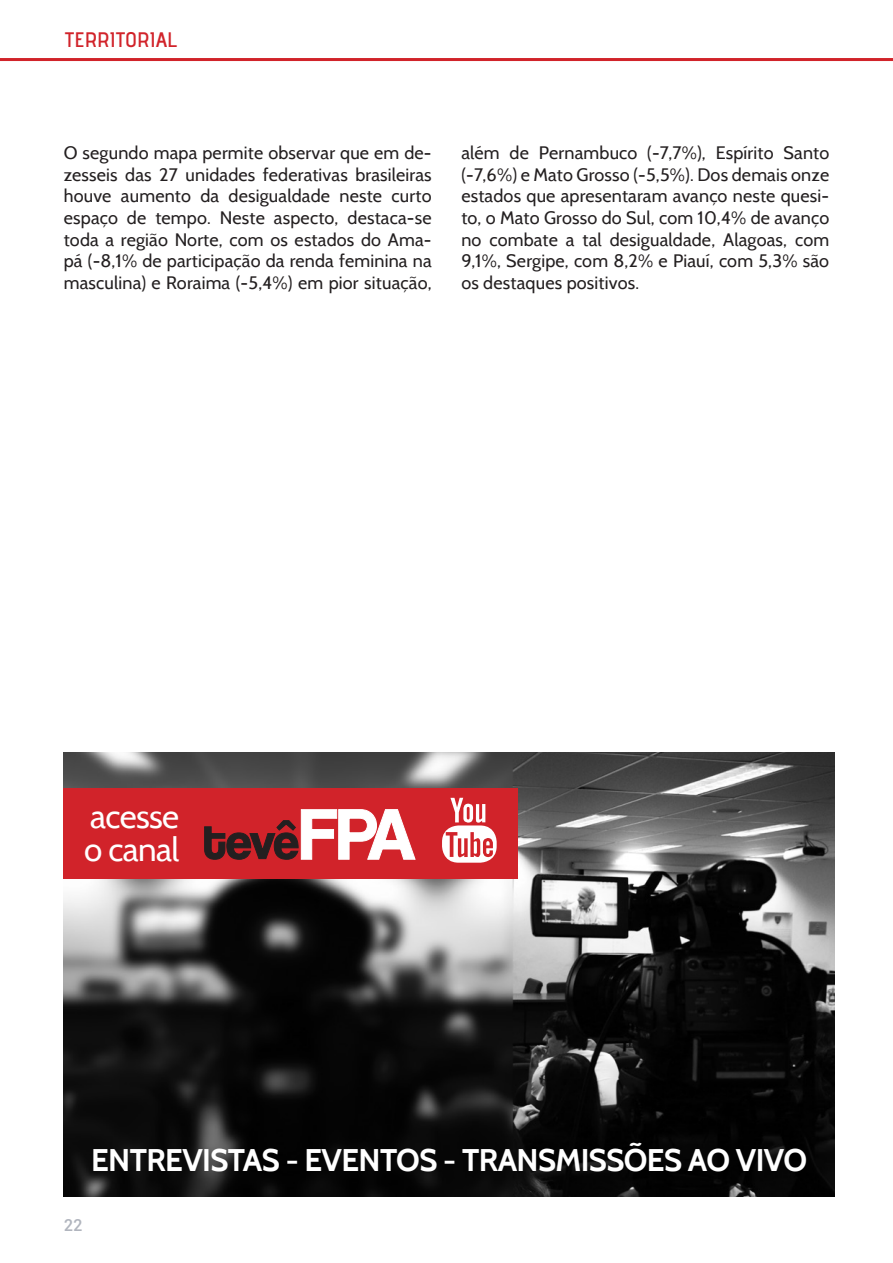
<style>
.page{position:relative;width:893px;height:1263px;background:#fff}
.page>*{position:absolute;margin:0;border:0;box-sizing:border-box;transform-origin:0 0}
.inside_title_bold{font:33.15px/33.2px "Cabin";letter-spacing:-.02em;color:#fff}
.inside_title_bold-2{font:700 31.2px "Cabin";letter-spacing:-.02em;color:#fff}
.Paragraph_Style_blac{font:21px "advent Bd 2";color:#d1232a;scale:1.05 1}
.t1{font:18px/21.6px "Cabin";letter-spacing:.01em;color:#231f20;text-align:justify}
.t2{font:500 16.5px "Roboto";color:#b1b5be}
</style>
<div class="page">
<hr style="left:0;top:58px;width:893px;height:3px;background:#d1232a">
<img style="left:64px;top:752px;width:771px;height:444px">
<div style="left:64px;top:788px;width:454px;height:90px;background:#d1232a"></div>
<svg style="left:204px;top:809px;width:212px;height:51px"></svg>
<div style="left:442px;top:825px;width:55px;height:38px;background:#fff;border-radius:17px"></div>
<svg style="left:450px;top:798px;width:35px;height:25px"></svg>
<svg style="left:446px;top:832px;width:47px;height:29px"></svg>
<p class="Paragraph_Style_blac" style="left:65px;top:26px;width:108px">TERRITORIAL</p>
<p class="t1" style="left:64px;top:142px;width:369px">O segundo mapa permite observar que em de&shy;zesseis das 27 unidades federativas brasileiras houve aumento da desigualdade neste curto espaço de tempo. Neste aspecto, destaca-se toda a região Norte, com os estados do Ama&shy;pá (-8,1% de participação da renda feminina na masculina) e Roraima (-5,4%) em pior situação,</p>
<p class="t1" style="left:461px;top:142px;width:369px">além de Pernambuco (-7,7%), Espírito Santo (-7,6%) e Mato Grosso (-5,5%). Dos demais onze estados que apresentaram avanço neste quesi&shy;to, o Mato Grosso do Sul, com 10,4% de avanço no combate a tal desigualdade, Alagoas, com 9,1%, Sergipe, com 8,2% e Piauí, com 5,3% são os destaques positivos.</p>
<p class="inside_title_bold" style="left:84px;top:799px;width:97px">acesse o canal</p>
<p class="inside_title_bold-2" style="left:91px;top:1141px;width:718px">ENTREVISTAS - EVENTOS - TRANSMISSÕES AO VIVO</p>
<p class="t2" style="left:64px;top:1214px;width:20px">22</p>
</div>
